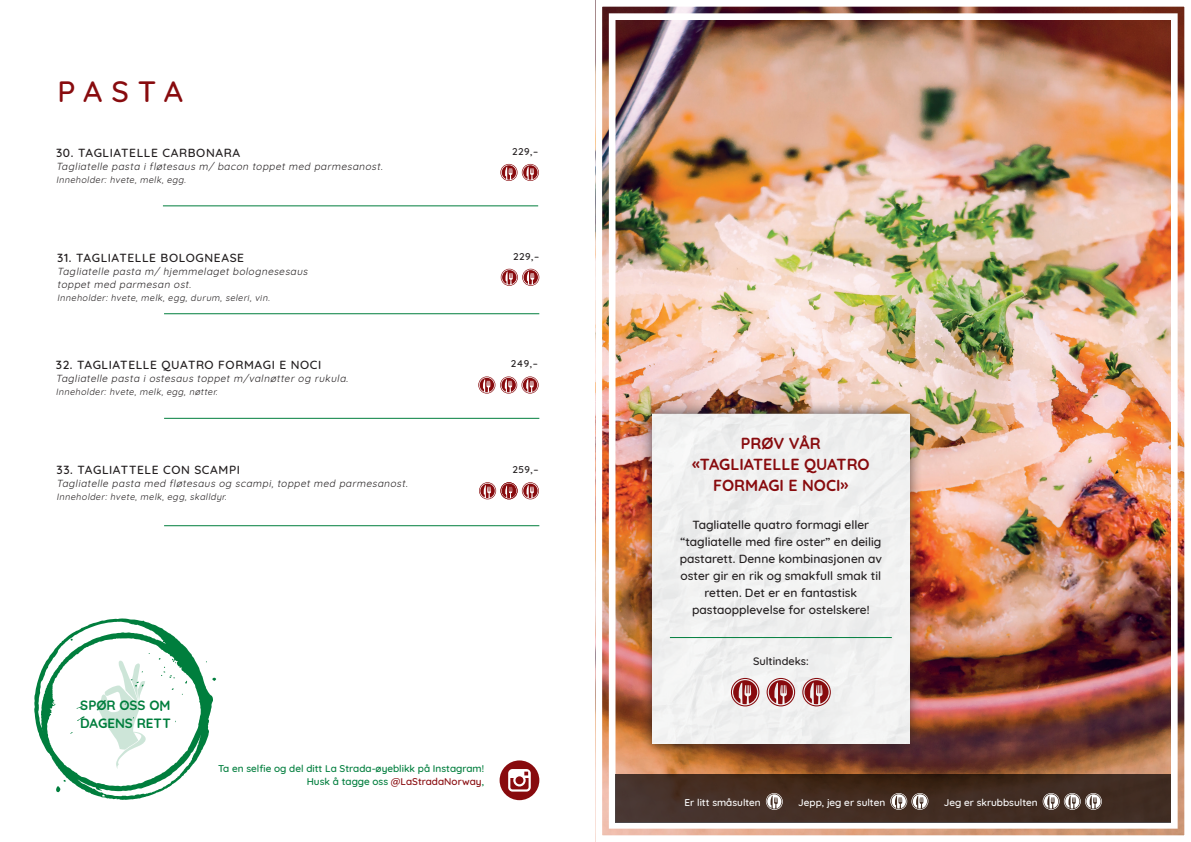
<style>
.page{position:relative;width:1191px;height:842px;background:#fff}
.page>*{position:absolute;margin:0;border:0;box-sizing:border-box;transform-origin:0 0}
.t1{font:500 30px "Quicksand";letter-spacing:.28em;color:#880b0e}
.t2{font:700 16px "Quicksand";color:#880b0e}
.t3{font:700 13.4px "Quicksand";color:#007e3d}
.t4{font:500 12px/17px "Quicksand";color:#231f20;text-align:center}
.t5{font:500 12px "Quicksand";letter-spacing:.05em;color:#231f20}
.t6{font:500 11px "Quicksand";color:#231f20}
.t7{font:italic 10px "Quicksand";color:#231f20}
.t8{font:500 10px "Quicksand";color:#fff}
.t9{font:500 10px "Quicksand";color:#007e3d}
.t10{font:500 10px "Quicksand";color:#880b0e}
.t11{font:500 10px "Quicksand";letter-spacing:.05em;color:#231f20}
.t12{font:italic 9px "Quicksand";color:#231f20}
.s1{color:#007e3d}
</style>
<div class="page">
<img style="left:595px;top:0;width:590px;height:842px">
<div style="left:609px;top:13px;width:568px;height:816px;border:7px solid #fff"></div>
<hr style="left:163px;top:206px;width:375px;height:1px;background:#007e3d">
<svg style="left:500px;top:164px;width:39px;height:17px"></svg>
<hr style="left:164px;top:313px;width:375px;height:1px;background:#007e3d">
<svg style="left:478px;top:376px;width:60px;height:18px"></svg>
<svg style="left:479px;top:482px;width:60px;height:17px"></svg>
<hr style="left:164px;top:525px;width:375px;height:1px;background:#007e3d">
<hr style="left:164px;top:418px;width:375px;height:1px;background:#007e3d">
<svg style="left:501px;top:269px;width:38px;height:17px"></svg>
<div style="left:639px;top:400px;width:283px;height:357px;background:#231f20;opacity:.75"></div>
<div style="left:652px;top:414px;width:257px;height:329px;background:#f0f1f1"></div>
<svg style="left:615px;top:774px;width:556px;height:48px;background:#412c21"></svg>
<hr style="left:670px;top:637px;width:221px;height:1px;background:#007e3d">
<svg style="left:731px;top:678px;width:28px;height:28px"></svg>
<svg style="left:766px;top:678px;width:29px;height:28px"></svg>
<svg style="left:802px;top:678px;width:29px;height:28px"></svg>
<svg style="left:766px;top:793px;width:16px;height:17px"></svg>
<svg style="left:890px;top:793px;width:38px;height:17px"></svg>
<svg style="left:1042px;top:793px;width:59px;height:17px"></svg>
<svg style="left:499px;top:760px;width:40px;height:40px"></svg>
<svg style="left:34px;top:618px;width:182px;height:182px"></svg>
<p class="t1" style="left:57px;top:67px;width:127px">PASTA</p>
<p class="t5" style="left:56px;top:143px;width:186px">30. TAGLIATELLE CARBONARA</p>
<p class="t7" style="left:56px;top:159px;width:330px">Tagliatelle pasta i fløtesaus m/ bacon toppet med parmesanost.</p>
<p class="t12" style="left:56px;top:173px;width:133px">Inneholder: hvete, melk, egg.</p>
<p class="t11" style="left:512px;top:143px;width:28px">229,–</p>
<p class="t5" style="left:57px;top:248px;width:188px">31. TAGLIATELLE BOLOGNEASE</p>
<p class="t11" style="left:513px;top:248px;width:28px">229,–</p>
<p class="t7" style="left:57px;top:263px;width:254px">Tagliatelle pasta m/ hjemmelaget bolognesesaus</p>
<p class="t7" style="left:57px;top:276px;width:138px">toppet med parmesan ost.</p>
<p class="t12" style="left:57px;top:290px;width:216px">Inneholder: hvete, melk, egg, durum, seleri, vin.</p>
<p class="t5" style="left:56px;top:355px;width:267px">32. TAGLIATELLE QUATRO FORMAGI E NOCI</p>
<p class="t7" style="left:56px;top:371px;width:296px">Tagliatelle pasta i ostesaus toppet m/valnøtter og rukula.</p>
<p class="t12" style="left:56px;top:385px;width:165px">Inneholder: hvete, melk, egg, nøtter.</p>
<p class="t5" style="left:57px;top:460px;width:185px">33. TAGLIATTELE CON SCAMPI</p>
<p class="t7" style="left:57px;top:476px;width:355px">Tagliatelle pasta med fløtesaus og scampi, toppet med parmesanost.</p>
<p class="t12" style="left:57px;top:490px;width:174px">Inneholder: hvete, melk, egg, skalldyr.</p>
<p class="t11" style="left:511px;top:356px;width:28px">249,–</p>
<p class="t11" style="left:512px;top:462px;width:28px">259,–</p>
<p class="t3" style="left:80px;top:694px;width:92px">SPØR OSS OM</p>
<p class="t3" style="left:80px;top:712px;width:92px">DAGENS RETT</p>
<p class="t9" style="left:218px;top:760px;width:268px">Ta en selfie og del ditt La Strada-øyeblikk på Instagram!</p>
<p class="t10" style="left:307px;top:773px;width:179px"><span class="s1">Husk å tagge oss</span> @LaStradaNorway<span class="s1">,</span></p>
<p class="t2" style="left:741px;top:430px;width:81px">PRØV VÅR</p>
<p class="t2" style="left:692px;top:451px;width:179px">«TAGLIATELLE QUATRO</p>
<p class="t2" style="left:713px;top:472px;width:137px">FORMAGI E NOCI»</p>
<p class="t4" style="left:692px;top:515px;width:178px">Tagliatelle quatro formagi eller</p>
<p class="t4" style="left:679px;top:532px;width:204px">“tagliatelle med fire oster” en deilig pastarett. Denne kombinasjonen av oster gir en rik og smakfull smak til retten. Det er en fantastisk</p>
<p class="t4" style="left:692px;top:600px;width:179px">pastaopplevelse for ostelskere!</p>
<p class="t6" style="left:753px;top:652px;width:57px">Sultindeks:</p>
<p class="t8" style="left:684px;top:795px;width:78px">Er litt småsulten</p>
<p class="t8" style="left:798px;top:794px;width:89px">Jepp, jeg er sulten</p>
<p class="t8" style="left:943px;top:795px;width:95px">Jeg er skrubbsulten</p>
</div>
